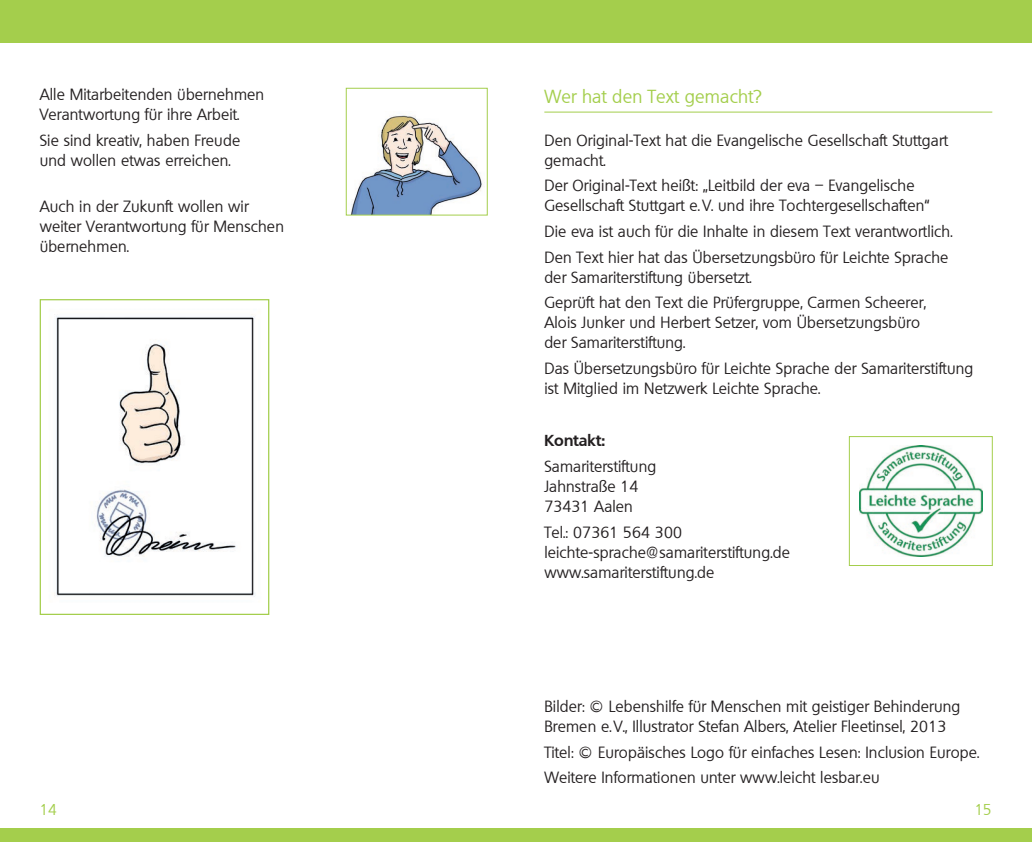
<style>
.page{position:relative;width:1032px;height:842px;background:#fff}
.page>*{position:absolute;margin:0;border:0;box-sizing:border-box;transform-origin:0 0}
.t1{font:18px "Quebec";letter-spacing:.01em;color:#a4ce4c}
.t2{font:15.5px/20px "Quebec";letter-spacing:.01em;color:#231f20}
.t3{font:700 15.5px "Quebec";letter-spacing:.01em;color:#231f20}
.t4{font:15px "Quebec";color:#a4ce4c}
</style>
<div class="page">
<div style="left:507px;top:0;width:525px;height:43px;background:#a4ce4c"></div>
<div style="left:0;top:0;width:524px;height:43px;background:#a4ce4c"></div>
<div style="left:0;top:828px;width:1032px;height:14px;background:#a4ce4c"></div>
<hr style="left:544px;top:112px;width:448px;height:1px;background:#a4ce4c">
<img style="left:351px;top:115px;width:131px;height:98px">
<div style="left:346px;top:88px;width:142px;height:127px;border:1px solid #a4ce4c"></div>
<img style="left:54px;top:314px;width:202px;height:283px">
<div style="left:40px;top:299px;width:229px;height:316px;border:1px solid #a4ce4c"></div>
<img style="left:859px;top:446px;width:123px;height:110px">
<div style="left:849px;top:436px;width:144px;height:130px;border:1px solid #a4ce4c"></div>
<p class="t2" style="left:40px;top:85px;width:226px">Alle Mitarbeitenden übernehmen<br>Verantwortung für ihre Arbeit.</p>
<p class="t2" style="left:40px;top:130px;width:202px">Sie sind kreativ, haben Freude und wollen etwas erreichen.</p>
<p class="t2" style="left:40px;top:196px;width:246px">Auch in der Zukunft wollen wir weiter Verantwortung für Menschen übernehmen.</p>
<p class="t1" style="left:544px;top:85px;width:219px">Wer hat den Text gemacht?</p>
<p class="t2" style="left:544px;top:130px;width:405px">Den Original-Text hat die Evangelische Gesellschaft Stuttgart gemacht.</p>
<p class="t2" style="left:544px;top:176px;width:387px">Der Original-Text heißt: „Leitbild der eva – Evangelische<br>Gesellschaft Stuttgart e. V. und ihre Tochtergesellschaften“</p>
<p class="t2" style="left:544px;top:219px;width:410px;line-height:25.7px">Die eva ist auch für die Inhalte in diesem Text verantwortlich.<br>Den Text hier hat das Übersetzungsbüro für Leichte Sprache</p>
<p class="t2" style="left:544px;top:264px;width:383px;line-height:25.7px">der Samariterstiftung übersetzt.<br>Geprüft hat den Text die Prüfergruppe, Carmen Scheerer,</p>
<p class="t2" style="left:544px;top:313px;width:377px">Alois Junker und Herbert Setzer, vom Übersetzungsbüro der Samariterstiftung.</p>
<p class="t2" style="left:544px;top:358px;width:430px">Das Übersetzungsbüro für Leichte Sprache der Samariterstiftung ist Mitglied im Netzwerk Leichte Sprache.</p>
<p class="t3" style="left:544px;top:431px;width:62px">Kontakt:</p>
<p class="t2" style="left:544px;top:456px;width:113px">Samariterstiftung<br>Jahnstraße 14<br>73431 Aalen</p>
<p class="t2" style="left:544px;top:522px;width:247px">Tel.: 07361 564 300 leichte-sprache@samariterstiftung.de www.samariterstiftung.de</p>
<p class="t2" style="left:544px;top:696px;width:417px">Bilder: © Lebenshilfe für Menschen mit geistiger Behinderung<br>Bremen e. V., Illustrator Stefan Albers, Atelier Fleetinsel, 2013</p>
<p class="t2" style="left:544px;top:739px;width:436px;line-height:25.7px">Titel: © Europäisches Logo für einfaches Lesen: Inclusion Europe.<br>Weitere Informationen unter www.leicht lesbar.eu</p>
<p class="t4" style="left:40px;top:800px;width:19px">14</p>
<p class="t4" style="left:975px;top:800px;width:19px">15</p>
</div>
